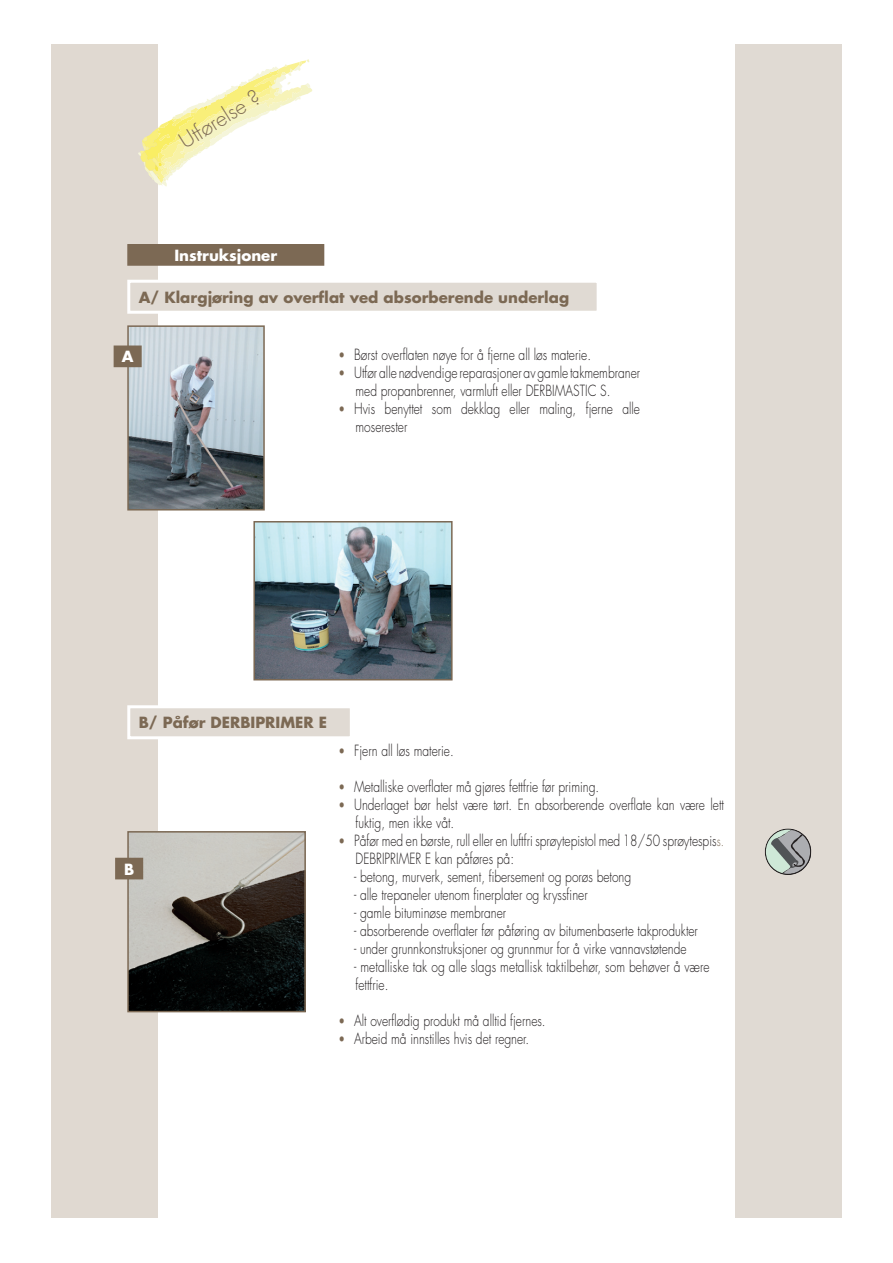
<style>
.page{position:relative;width:893px;height:1263px;background:#fff}
.page>*{position:absolute;margin:0;border:0;box-sizing:border-box;transform-origin:0 0}
.t1{font:300 21px "Futura";color:#7c6954}
.t2{font:300 15px/18px "Futura";color:#231f20;scale:.8 1}
.t3{font:700 15px "Futura";color:#7c6954}
.t4{font:700 15px "Futura";color:#fff}
.s1{font-size:13.5px;color:#7c6954}
</style>
<div class="page">
<div style="left:51px;top:45px;width:106px;height:1173px;background:#e0d9d1"></div>
<div style="left:736px;top:45px;width:106px;height:1173px;background:#e0dad3"></div>
<img style="left:130px;top:834px;width:173px;height:175px">
<div style="left:127px;top:831px;width:179px;height:181px;border:2px solid #7c6954"></div>
<div style="left:116px;top:858px;width:26px;height:21px;background:#7c6954"></div>
<div style="left:115px;top:858px;width:28px;height:21px;border:2px solid #7c6954"></div>
<div style="left:128px;top:245px;width:196px;height:20px;background:#7c6954"></div>
<div style="left:127px;top:244px;width:197px;height:22px;border:2px solid #7c6954"></div>
<img style="left:130px;top:328px;width:132px;height:179px">
<div style="left:127px;top:325px;width:138px;height:185px;border:2px solid #7c6954"></div>
<img style="left:256px;top:524px;width:194px;height:153px">
<div style="left:253px;top:521px;width:200px;height:159px;border:2px solid #7c6954"></div>
<svg style="left:765px;top:828px;width:46px;height:47px"></svg>
<div style="left:114px;top:346px;width:27px;height:20px;background:#7c6954"></div>
<div style="left:114px;top:345px;width:28px;height:22px;border:2px solid #7c6954"></div>
<svg style="left:138px;top:59px;width:175px;height:131px"></svg>
<div style="left:129px;top:281px;width:469px;height:31px;background:#e0dad3"></div>
<div style="left:127px;top:280px;width:473px;height:34px;border:3px solid #fff"></div>
<div style="left:129px;top:707px;width:222px;height:31px;background:#e0dad3"></div>
<div style="left:127px;top:705px;width:226px;height:34px;border:3px solid #fff"></div>
<h1 class="t1" style="left:174px;top:131px;width:92px;rotate:-32deg">Utførelse ?</h1>
<p class="t4" style="left:174px;top:245px;width:104px">Instruksjoner</p>
<p class="t3" style="left:139px;top:287px;width:432px">A/ Klargjøring av overflat ved absorberende underlag</p>
<p class="t4" style="left:122px;top:346px;width:13px">A</p>
<p class="t2" style="left:339px;top:346px;width:317px"><span class="s1">•</span> Børst overflaten nøye for å fjerne all løs materie.</p>
<p class="t2" style="left:356px;top:364px;width:357px;text-indent:-17px"><span class="s1">•</span> Utfør alle nødvendige reparasjoner av gamle takmembraner med propanbrenner, varmluft eller DERBIMASTIC S.</p>
<p class="t2" style="left:356px;top:400px;width:357px;text-indent:-17px"><span class="s1">•</span> Hvis benyttet som dekklag eller maling, fjerne alle moserester</p>
<p class="t3" style="left:139px;top:712px;width:190px">B/ Påfør DERBIPRIMER E</p>
<p class="t4" style="left:124px;top:858px;width:12px">B</p>
<p class="t2" style="left:339px;top:742px;width:146px"><span class="s1">•</span> Fjern all løs materie.</p>
<p class="t2" style="left:339px;top:778px;width:327px"><span class="s1">•</span> Metalliske overflater må gjøres fettfrie før priming.</p>
<p class="t2" style="left:356px;top:796px;width:462px;text-indent:-17px"><span class="s1">•</span> Underlaget bør helst være tørt. En absorberende overflate kan være lett fuktig, men ikke våt.</p>
<p class="t2" style="left:356px;top:832px;width:462px;text-indent:-17px"><span class="s1">•</span> Påfør med en børste, rull eller en luftfri sprøytepistol med 18/50 sprøytespis<span class="s1">s.<br></span>DEBRIPRIMER E kan påføres på:</p>
<p class="t2" style="left:354px;top:868px;width:348px">- betong, murverk, sement, fibersement og porøs betong</p>
<p class="t2" style="left:354px;top:886px;width:293px">- alle trepaneler utenom finerplater og kryssfiner</p>
<p class="t2" style="left:354px;top:904px;width:192px">- gamle bituminøse membraner</p>
<p class="t2" style="left:354px;top:922px;width:431px">- absorberende overflater før påføring av bitumenbaserte takprodukter</p>
<p class="t2" style="left:354px;top:940px;width:417px">- under grunnkonstruksjoner og grunnmur for å virke vannavstøtende</p>
<p class="t2" style="left:354px;top:958px;width:446px">- metalliske tak og alle slags metallisk taktilbehør, som behøver å være fettfrie.</p>
<p class="t2" style="left:339px;top:1012px;width:260px"><span class="s1">•</span> Alt overflødig produkt må alltid fjernes.</p>
<p class="t2" style="left:339px;top:1030px;width:240px"><span class="s1">•</span> Arbeid må innstilles hvis det regner.</p>
</div>
